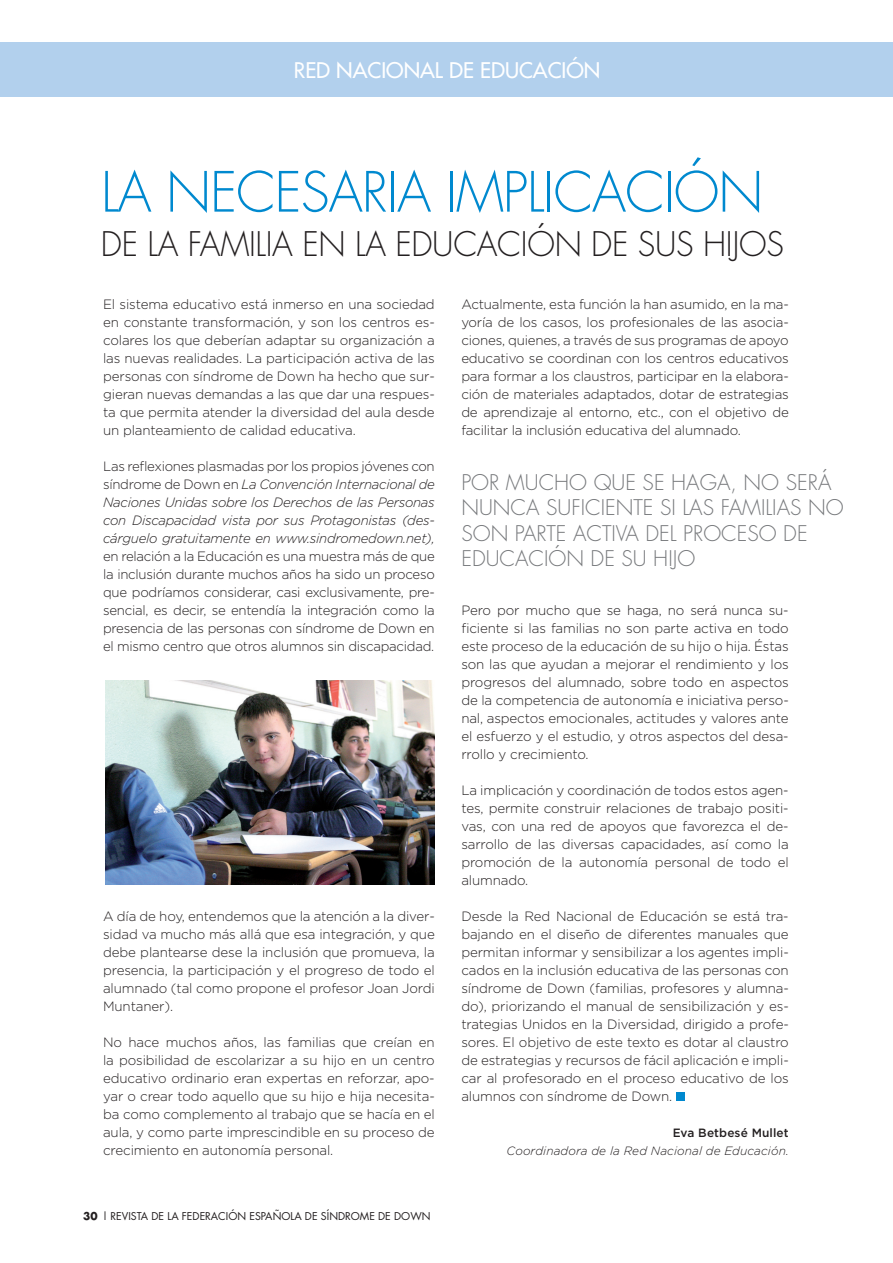
<style>
.page{position:relative;width:893px;height:1263px;background:#fff}
.page>*{position:absolute;margin:0;border:0;box-sizing:border-box;transform-origin:0 0}
.t1{font:300 54px "Futura";color:#0089cf}
.t2{font:300 33px "Futura";letter-spacing:-.01em;color:#231f20}
.t3{font:300 21px "Futura";color:#76787b}
.t4{font:21px "Futura";color:#fff}
.t5{font:300 13.5px/18px "Gotham";letter-spacing:-.01em;color:#231f20;text-align:justify}
.t6{font:italic 300 13.5px/18px "Gotham";letter-spacing:-.02em;color:#231f20;text-align:justify}
.t7{font:italic 300 12px "Gotham";letter-spacing:.01em;color:#231f20}
.t8{font:500 12px "Gotham";letter-spacing:.01em;color:#231f20}
.t9{font:10.5px "Futura";color:#231f20}
.s1{font-style:normal}
.s2{font-weight:700}
</style>
<div class="page">
<div style="left:0;top:43px;width:893px;height:54px;background:#b2d0ed"></div>
<div style="left:676px;top:1092px;width:8px;height:9px;background:#0089cf"></div>
<img style="left:105px;top:681px;width:330px;height:203px">
<h3 class="t4" style="left:294px;top:57px;width:13px">RED</h3>
<h3 class="t4" style="left:336px;top:57px;width:59px">NACIONAL</h3>
<h3 class="t4" style="left:449px;top:57px;width:45px">DE EDU</h3>
<h3 class="t4" style="left:519px;top:57px;width:56px">CACIÓN</h3>
<h1 class="t1" style="left:101px;top:157px;width:96px">LA NECESARIA</h1>
<h1 class="t1" style="left:446px;top:157px;width:30px">IMPLICACIÓN</h1>
<h2 class="t2" style="left:101px;top:223px;width:103px">DELA FAMILIA</h2>
<h2 class="t2" style="left:302px;top:223px;width:152px">EN LA EDUCACIÓN</h2>
<h2 class="t2" style="left:591px;top:223px;width:66px">DE SUS</h2>
<h2 class="t2" style="left:703px;top:223px;width:59px">HIJOS</h2>
<p class="t5" style="left:103px;top:295px;width:333px">El sistema educativo está inmerso en una sociedad en constante transformación, y son los centros es&shy;colares los que deberían adaptar su organización a las nuevas realidades. La participación activa de las personas con síndrome de Down ha hecho que sur&shy;gieran nuevas demandas a las que dar una respues&shy;ta que permita atender la diversidad del aula desde un planteamiento de calidad educativa.</p>
<p class="t6" style="left:103px;top:457px;width:333px"><span class="s1">Las reflexiones plasmadas por los propios jóvenes con síndrome de Down en</span> La Convención Internacional de Naciones Unidas sobre los Derechos de las Personas con Discapacidad vista por sus Protagonistas (des&shy;cárguelo gratuitamente en www.sindromedown.net),</p>
<p class="t5" style="left:103px;top:547px;width:333px">en relación a la Educación es una muestra más de que la inclusión durante muchos años ha sido un proceso que podríamos considerar, casi exclusivamente, pre&shy;sencial, es decir, se entendía la integración como la presencia de las personas con síndrome de Down en el mismo centro que otros alumnos sin discapacidad.</p>
<p class="t5" style="left:461px;top:295px;width:329px">Actualmente, esta función la han asumido, en la ma&shy;yoría de los casos, los profesionales de las asocia&shy;ciones, quienes, a través de sus programas de apoyo educativo se coordinan con los centros educativos para formar a los claustros, participar en la elabora&shy;ción de materiales adaptados, dotar de estrategias de aprendizaje al entorno, etc., con el objetivo de facilitar la inclusión educativa del alumnado.</p>
<h3 class="t3" style="left:461px;top:469px;width:62px">POR MUCHO</h3>
<h3 class="t3" style="left:594px;top:469px;width:15px">QUE</h3>
<h3 class="t3" style="left:643px;top:469px;width:44px">SE HAGA</h3>
<h3 class="t3" style="left:730px;top:469px;width:102px">, NOSERÁ</h3>
<h3 class="t3" style="left:461px;top:494px;width:17px">NUNCA</h3>
<h3 class="t3" style="left:546px;top:494px;width:12px">SUFICIENTE</h3>
<h3 class="t3" style="left:660px;top:494px;width:34px">SI LAS</h3>
<h3 class="t3" style="left:721px;top:494px;width:11px">FAMILIAS</h3>
<h3 class="t3" style="left:808px;top:494px;width:18px">NO</h3>
<h3 class="t3" style="left:461px;top:520px;width:16px">SON</h3>
<h3 class="t3" style="left:515px;top:520px;width:11px">PARTE</h3>
<h3 class="t3" style="left:573px;top:520px;width:12px">ACTIVA</h3>
<h3 class="t3" style="left:645px;top:520px;width:52px">DEL PROCESO</h3>
<h3 class="t3" style="left:783px;top:520px;width:23px">DE</h3>
<h3 class="t3" style="left:461px;top:545px;width:39px">EDUCACIÓN</h3>
<h3 class="t3" style="left:591px;top:545px;width:105px">DESU HIJO</h3>
<p class="t5" style="left:461px;top:601px;width:329px">Pero por mucho que se haga, no será nunca su&shy;ficiente si las familias no son parte activa en todo este proceso de la educación de su hijo o hija. Éstas son las que ayudan a mejorar el rendimiento y los progresos del alumnado, sobre todo en aspectos de la competencia de autonomía e iniciativa perso&shy;nal, aspectos emocionales, actitudes y valores ante el esfuerzo y el estudio, y otros aspectos del desa&shy;rrollo y crecimiento.</p>
<p class="t5" style="left:461px;top:781px;width:329px">La implicación y coordinación de todos estos agen&shy;tes, permite construir relaciones de trabajo positi&shy;vas, con una red de apoyos que favorezca el de&shy;sarrollo de las diversas capacidades, así como la promoción de la autonomía personal de todo el alumnado.</p>
<p class="t5" style="left:461px;top:907px;width:329px">Desde la Red Nacional de Educación se está tra&shy;bajando en el diseño de diferentes manuales que permitan informar y sensibilizar a los agentes impli&shy;cados en la inclusión educativa de las personas con síndrome de Down (familias, profesores y alumna&shy;do), priorizando el manual de sensibilización y es&shy;trategias Unidos en la Diversidad, dirigido a profe&shy;sores. El objetivo de este texto es dotar al claustro de estrategias y recursos de fácil aplicación e impli&shy;car al profesorado en el proceso educativo de los alumnos con síndrome de Down.</p>
<p class="t8" style="left:673px;top:1126px;width:118px">Eva Betbesé Mullet</p>
<p class="t7" style="left:507px;top:1144px;width:284px">Coordinadora de la Red Nacional de Educación.</p>
<p class="t5" style="left:103px;top:907px;width:333px">A día de hoy, entendemos que la atención a la diver&shy;sidad va mucho más allá que esa integración, y que debe plantearse dese la inclusión que promueva, la presencia, la participación y el progreso de todo el alumnado (tal como propone el profesor Joan Jordi Muntaner).</p>
<p class="t5" style="left:103px;top:1033px;width:333px">No hace muchos años, las familias que creían en la posibilidad de escolarizar a su hijo en un centro educativo ordinario eran expertas en reforzar, apo&shy;yar o crear todo aquello que su hijo e hija necesita&shy;ba como complemento al trabajo que se hacía en el aula, y como parte imprescindible en su proceso de crecimiento en autonomía personal.</p>
<p class="t9" style="left:83px;top:1209px;width:349px"><span class="s2">30</span> | REVISTA DE LA FEDERACIÓN ESPAÑOLA DE SÍNDROME DE DOWN</p>
</div>
